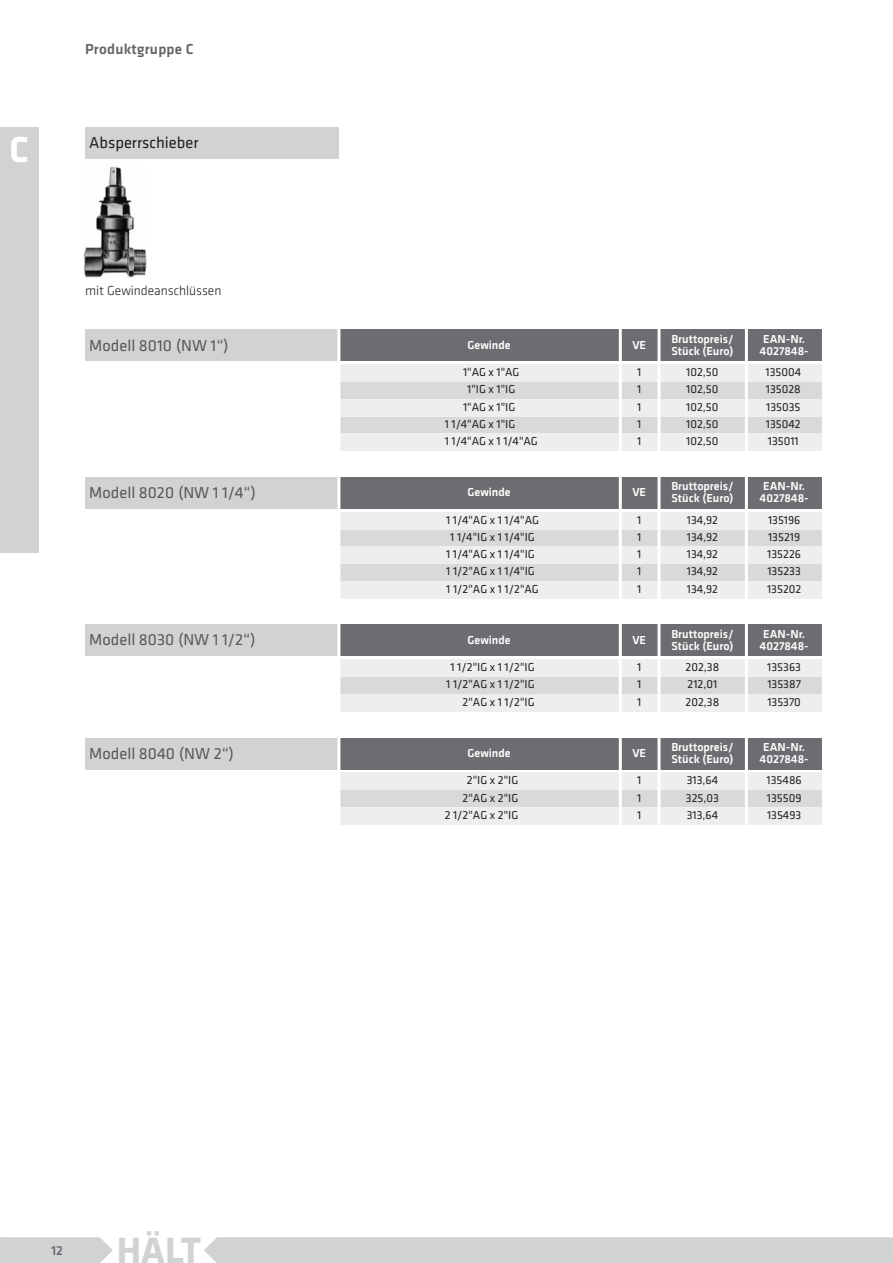
<style>
.page{position:relative;width:893px;height:1263px;background:#fff}
.page>*{position:absolute;margin:0;border:0;box-sizing:border-box;transform-origin:0 0}
.t1{font:700 37.95px "Klavika";color:#d1d2d4}
.t2{font:700 37.5px "Klavika";color:#fff}
.t3{font:16.5px "Klavika";color:#57585a}
.t4{font:16.5px "Klavika";color:#231f20}
.t5{font:500 15px "Klavika";letter-spacing:.015em;color:#636366}
.t6{font:300 13.5px "Klavika";color:#231f20}
.t7{font:500 13.5px "Klavika";color:#6c6d70}
.t8{font:12px "Klavika";color:#231f20}
.t9{font:500 12px "Klavika";color:#fff}
</style>
<div class="page">
<div style="left:0;top:128px;width:38px;height:425px;background:#d1d2d4"></div>
<svg style="left:0;top:1237px;width:113px;height:26px;background:#d4d5d6"></svg>
<div style="left:204px;top:1237px;width:689px;height:26px;background:#d1d2d4"></div>
<div style="left:339px;top:366px;width:484px;height:79px;background:#d8d9db"></div>
<div style="left:339px;top:365px;width:484px;height:17px;background:#eeeeef"></div>
<div style="left:339px;top:330px;width:484px;height:31px;background:#6c6d70"></div>
<div style="left:85px;top:330px;width:253px;height:31px;background:#d1d2d4"></div>
<div style="left:339px;top:399px;width:484px;height:17px;background:#eeeeef"></div>
<div style="left:339px;top:434px;width:484px;height:17px;background:#eeeeef"></div>
<div style="left:85px;top:128px;width:253px;height:31px;background:#d1d2d4"></div>
<hr style="left:337px;top:325px;width:3px;height:133px;background:#fff">
<hr style="left:619px;top:325px;width:3px;height:133px;background:#fff">
<hr style="left:657px;top:325px;width:3px;height:133px;background:#fff">
<hr style="left:745px;top:325px;width:3px;height:133px;background:#fff">
<img style="left:84px;top:167px;width:63px;height:111px">
<hr style="left:822px;top:325px;width:3px;height:133px;background:#fff">
<div style="left:339px;top:513px;width:484px;height:79px;background:#d8d9db"></div>
<div style="left:339px;top:512px;width:484px;height:17px;background:#eeeeef"></div>
<div style="left:339px;top:477px;width:484px;height:31px;background:#6c6d70"></div>
<div style="left:85px;top:477px;width:253px;height:31px;background:#d1d2d4"></div>
<div style="left:339px;top:547px;width:484px;height:17px;background:#eeeeef"></div>
<div style="left:339px;top:581px;width:484px;height:17px;background:#eeeeef"></div>
<hr style="left:337px;top:472px;width:3px;height:134px;background:#fff">
<hr style="left:619px;top:472px;width:3px;height:134px;background:#fff">
<hr style="left:657px;top:472px;width:3px;height:134px;background:#fff">
<hr style="left:745px;top:472px;width:3px;height:134px;background:#fff">
<hr style="left:822px;top:472px;width:3px;height:134px;background:#fff">
<div style="left:339px;top:661px;width:484px;height:46px;background:#d8d9db"></div>
<div style="left:339px;top:660px;width:484px;height:17px;background:#eeeeef"></div>
<div style="left:339px;top:625px;width:484px;height:31px;background:#6c6d70"></div>
<div style="left:85px;top:625px;width:253px;height:31px;background:#d1d2d4"></div>
<div style="left:339px;top:694px;width:484px;height:17px;background:#eeeeef"></div>
<hr style="left:337px;top:620px;width:3px;height:96px;background:#fff">
<hr style="left:619px;top:620px;width:3px;height:96px;background:#fff">
<hr style="left:657px;top:620px;width:3px;height:96px;background:#fff">
<hr style="left:745px;top:620px;width:3px;height:96px;background:#fff">
<hr style="left:822px;top:620px;width:3px;height:96px;background:#fff">
<div style="left:339px;top:774px;width:484px;height:46px;background:#d8d9db"></div>
<div style="left:339px;top:773px;width:484px;height:17px;background:#eeeeef"></div>
<div style="left:339px;top:738px;width:484px;height:31px;background:#6c6d70"></div>
<div style="left:85px;top:738px;width:253px;height:31px;background:#d1d2d4"></div>
<div style="left:339px;top:807px;width:484px;height:17px;background:#eeeeef"></div>
<hr style="left:337px;top:736px;width:3px;height:93px;background:#fff">
<hr style="left:619px;top:736px;width:3px;height:93px;background:#fff">
<hr style="left:657px;top:736px;width:3px;height:93px;background:#fff">
<hr style="left:745px;top:736px;width:3px;height:93px;background:#fff">
<hr style="left:822px;top:736px;width:3px;height:93px;background:#fff">
<h2 class="t2" style="left:9px;top:136px;width:21px">C</h2>
<p class="t5" style="left:85px;top:43px;width:110px">Produktgruppe C</p>
<h3 class="t4" style="left:89px;top:137px;width:111px">Absperrschieber</h3>
<p class="t6" style="left:85px;top:286px;width:138px">mit Gewindeanschlüssen</p>
<h3 class="t3" style="left:89px;top:339px;width:141px">Modell 8010 (NW 1“)</h3>
<h3 class="t3" style="left:89px;top:487px;width:168px">Modell 8020 (NW 1 1/4“)</h3>
<h3 class="t3" style="left:89px;top:634px;width:168px">Modell 8030 (NW 1 1/2“)</h3>
<h3 class="t3" style="left:89px;top:747px;width:146px">Modell 8040 (NW 2“)</h3>
<p class="t7" style="left:51px;top:1245px;width:13px">12</p>
<h1 class="t1" style="left:117px;top:1237px;width:86px">HÄLT</h1>
<p class="t9" style="left:468px;top:340px;width:45px">Gewinde</p>
<p class="t9" style="left:632px;top:340px;width:15px">VE</p>
<p class="t9" style="left:671px;top:334px;width:64px">Bruttopreis/</p>
<p class="t9" style="left:763px;top:334px;width:43px">EAN-Nr.</p>
<p class="t9" style="left:671px;top:346px;width:64px">Stück (Euro)</p>
<p class="t9" style="left:759px;top:346px;width:51px">4027848-</p>
<p class="t8" style="left:463px;top:368px;width:58px">1"AG x 1"AG</p>
<p class="t8" style="left:637px;top:368px;width:6px">1</p>
<p class="t8" style="left:686px;top:368px;width:34px">102,50</p>
<p class="t8" style="left:765px;top:368px;width:37px">135004</p>
<p class="t8" style="left:467px;top:385px;width:50px">1"IG x 1"IG</p>
<p class="t8" style="left:637px;top:385px;width:6px">1</p>
<p class="t8" style="left:686px;top:385px;width:34px">102,50</p>
<p class="t8" style="left:766px;top:385px;width:36px">135028</p>
<p class="t8" style="left:463px;top:402px;width:54px">1"AG x 1"IG</p>
<p class="t8" style="left:637px;top:402px;width:6px">1</p>
<p class="t8" style="left:686px;top:402px;width:34px">102,50</p>
<p class="t8" style="left:766px;top:402px;width:36px">135035</p>
<p class="t8" style="left:445px;top:420px;width:72px">1 1/4"AG x 1"IG</p>
<p class="t8" style="left:637px;top:420px;width:6px">1</p>
<p class="t8" style="left:686px;top:420px;width:34px">102,50</p>
<p class="t8" style="left:766px;top:420px;width:36px">135042</p>
<p class="t8" style="left:445px;top:437px;width:94px">1 1/4"AG x 1 1/4"AG</p>
<p class="t8" style="left:637px;top:437px;width:6px">1</p>
<p class="t8" style="left:686px;top:437px;width:34px">102,50</p>
<p class="t8" style="left:768px;top:437px;width:32px">135011</p>
<p class="t9" style="left:468px;top:488px;width:45px">Gewinde</p>
<p class="t9" style="left:632px;top:488px;width:15px">VE</p>
<p class="t9" style="left:671px;top:482px;width:64px">Bruttopreis/</p>
<p class="t9" style="left:763px;top:482px;width:43px">EAN-Nr.</p>
<p class="t9" style="left:671px;top:494px;width:64px">Stück (Euro)</p>
<p class="t9" style="left:759px;top:494px;width:51px">4027848-</p>
<p class="t8" style="left:446px;top:515px;width:94px">1 1/4"AG x 1 1/4"AG</p>
<p class="t8" style="left:637px;top:515px;width:6px">1</p>
<p class="t8" style="left:687px;top:515px;width:33px">134,92</p>
<p class="t8" style="left:768px;top:515px;width:34px">135196</p>
<p class="t8" style="left:450px;top:533px;width:86px">1 1/4"IG x 1 1/4"IG</p>
<p class="t8" style="left:637px;top:533px;width:6px">1</p>
<p class="t8" style="left:687px;top:533px;width:33px">134,92</p>
<p class="t8" style="left:768px;top:533px;width:34px">135219</p>
<p class="t8" style="left:446px;top:550px;width:90px">1 1/4"AG x 1 1/4"IG</p>
<p class="t8" style="left:637px;top:550px;width:6px">1</p>
<p class="t8" style="left:687px;top:550px;width:33px">134,92</p>
<p class="t8" style="left:767px;top:550px;width:35px">135226</p>
<p class="t8" style="left:446px;top:567px;width:90px">1 1/2"AG x 1 1/4"IG</p>
<p class="t8" style="left:637px;top:567px;width:6px">1</p>
<p class="t8" style="left:687px;top:567px;width:33px">134,92</p>
<p class="t8" style="left:767px;top:567px;width:35px">135233</p>
<p class="t8" style="left:446px;top:584px;width:94px">1 1/2"AG x 1 1/2"AG</p>
<p class="t8" style="left:637px;top:584px;width:6px">1</p>
<p class="t8" style="left:687px;top:584px;width:33px">134,92</p>
<p class="t8" style="left:767px;top:584px;width:36px">135202</p>
<p class="t9" style="left:468px;top:635px;width:45px">Gewinde</p>
<p class="t9" style="left:632px;top:635px;width:15px">VE</p>
<p class="t9" style="left:671px;top:629px;width:64px">Bruttopreis/</p>
<p class="t9" style="left:763px;top:629px;width:43px">EAN-Nr.</p>
<p class="t9" style="left:671px;top:641px;width:64px">Stück (Euro)</p>
<p class="t9" style="left:759px;top:641px;width:51px">4027848-</p>
<p class="t8" style="left:450px;top:663px;width:86px">1 1/2"IG x 1 1/2"IG</p>
<p class="t8" style="left:637px;top:663px;width:6px">1</p>
<p class="t8" style="left:686px;top:663px;width:35px">202,38</p>
<p class="t8" style="left:767px;top:663px;width:35px">135363</p>
<p class="t8" style="left:446px;top:680px;width:90px">1 1/2"AG x 1 1/2"IG</p>
<p class="t8" style="left:637px;top:680px;width:6px">1</p>
<p class="t8" style="left:688px;top:680px;width:31px">212,01</p>
<p class="t8" style="left:767px;top:680px;width:35px">135387</p>
<p class="t8" style="left:463px;top:697px;width:73px">2"AG x 1 1/2"IG</p>
<p class="t8" style="left:637px;top:697px;width:6px">1</p>
<p class="t8" style="left:686px;top:697px;width:35px">202,38</p>
<p class="t8" style="left:767px;top:697px;width:35px">135370</p>
<p class="t9" style="left:468px;top:749px;width:45px">Gewinde</p>
<p class="t9" style="left:632px;top:749px;width:15px">VE</p>
<p class="t9" style="left:671px;top:743px;width:64px">Bruttopreis/</p>
<p class="t9" style="left:763px;top:743px;width:43px">EAN-Nr.</p>
<p class="t9" style="left:671px;top:755px;width:64px">Stück (Euro)</p>
<p class="t9" style="left:759px;top:755px;width:51px">4027848-</p>
<p class="t8" style="left:467px;top:776px;width:53px">2"IG x 2"IG</p>
<p class="t8" style="left:637px;top:776px;width:6px">1</p>
<p class="t8" style="left:687px;top:776px;width:33px">313,64</p>
<p class="t8" style="left:767px;top:776px;width:37px">135486</p>
<p class="t8" style="left:463px;top:793px;width:57px">2"AG x 2"IG</p>
<p class="t8" style="left:637px;top:793px;width:6px">1</p>
<p class="t8" style="left:686px;top:793px;width:35px">325,03</p>
<p class="t8" style="left:767px;top:793px;width:36px">135509</p>
<p class="t8" style="left:445px;top:811px;width:75px">2 1/2"AG x 2"IG</p>
<p class="t8" style="left:637px;top:811px;width:6px">1</p>
<p class="t8" style="left:687px;top:811px;width:33px">313,64</p>
<p class="t8" style="left:767px;top:811px;width:36px">135493</p>
</div>
